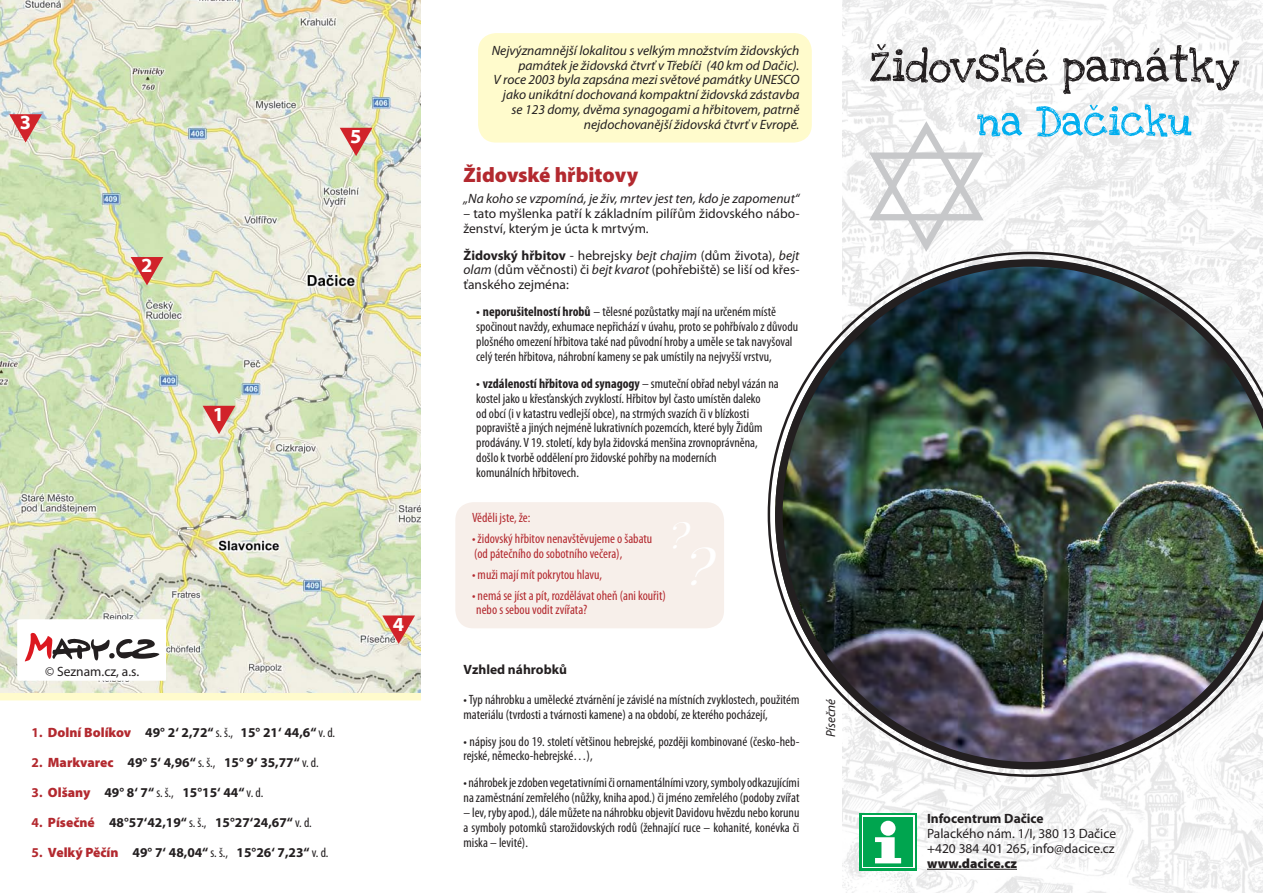
<style>
.page{position:relative;width:1263px;height:893px;background:#fff}
.page>*{position:absolute;margin:0;border:0;box-sizing:border-box;transform-origin:0 0}
.t1{font:30px "Channel Slanted 2";color:#fff}
.t2{font:900 21px "Myriad Pro";color:#b3292f}
.t3{font:700 19.8px "Myriad Web Pro";color:#fff}
.t4{font:condensed 13.5px/14.9px "Myriad Pro";color:#231f20}
.t5{font:italic 13.5px/14.9px "Myriad Pro";color:#231f20;text-align:right}
.t6{font:13.5px/14.9px "Myriad Pro";color:#231f20}
.t7{font:700 13.5px "Myriad Pro";color:#231f20}
.t8{font:condensed 13.5px/14.9px "Myriad Pro";color:#b3292f}
.t9{font:900 13.5px "Myriad Pro";color:#231f20}
.t10{font:italic 13.05px "Myriad Pro";color:#231f20}
.s1{color:#b3292f}
.s2{font-weight:900;color:#b3292f}
.s3{font-weight:400;font-stretch:condensed}
.s4{font-weight:700}
.s5{font-style:italic}
.s6{font-stretch:normal}
</style>
<div class="page">
<img style="left:842px;top:777px;width:421px;height:116px">
<img style="left:842px;top:0;width:421px;height:252px">
<img style="left:0;top:0;width:421px;height:693px">
<div style="left:478px;top:33px;width:334px;height:110px;background:#fffbcc;border-radius:18px"></div>
<svg style="left:768px;top:252px;width:495px;height:525px"></svg>
<img style="left:775px;top:259px;width:488px;height:510px">
<svg style="left:859px;top:813px;width:58px;height:57px"></svg>
<div style="left:862px;top:816px;width:52px;height:52px;background:#fff"></div>
<div style="left:863px;top:817px;width:50px;height:50px;background:#00a54f"></div>
<svg style="left:875px;top:837px;width:26px;height:26px"></svg>
<div style="left:880px;top:821px;width:15px;height:15px;background:#fff;border-radius:50%"></div>
<hr style="left:927px;top:869px;width:90px;height:1px;background:#231f20">
<div style="left:455px;top:502px;width:269px;height:126px;background:#f7efea;border-radius:18px"></div>
<div style="left:18px;top:620px;width:148px;height:61px;background:#fff"></div>
<svg style="left:24px;top:633px;width:136px;height:29px"></svg>
<div style="left:0;top:693px;width:421px;height:7px;background:#fffbcc"></div>
<svg style="left:203px;top:406px;width:32px;height:28px"></svg>
<svg style="left:131px;top:257px;width:32px;height:28px"></svg>
<svg style="left:9px;top:114px;width:33px;height:29px"></svg>
<svg style="left:382px;top:615px;width:33px;height:29px"></svg>
<svg style="left:340px;top:128px;width:32px;height:28px"></svg>
<svg style="left:863px;top:104px;width:328px;height:150px"></svg>
<svg style="left:870px;top:44px;width:369px;height:50px"></svg>
<p class="t3" style="left:20px;top:112px;width:13px">3</p>
<p class="t3" style="left:141px;top:255px;width:13px">2</p>
<p class="t3" style="left:213px;top:403px;width:13px">1</p>
<p class="t3" style="left:350px;top:125px;width:13px">5</p>
<p class="t6" style="left:45px;top:664px;width:96px">© Seznam.cz, a.s.</p>
<p class="t7" style="left:32px;top:724px;width:305px"><span class="s1">1.</span> <span class="s2">Dolní Bolíkov</span> 49° 2‘ 2,72“ <span class="s3">s. š.,</span> 15° 21‘ 44,6“ <span class="s3">v. d.</span></p>
<p class="t7" style="left:32px;top:754px;width:289px"><span class="s1">2.</span> <span class="s2">Markvarec</span> 49° 5‘ 4,96“ <span class="s3">s. š.,</span> 15° 9‘ 35,77“ <span class="s3">v. d.</span></p>
<p class="t7" style="left:32px;top:784px;width:233px"><span class="s1">3.</span> <span class="s2">Olšany</span> 49° 8‘ 7“ <span class="s3">s. š.,</span> 15°15‘ 44“ <span class="s3">v. d.</span></p>
<p class="t7" style="left:32px;top:813px;width:282px"><span class="s1">4.</span> <span class="s2">Písečné</span> 48°57‘42,19“ <span class="s3">s. š.,</span> 15°27‘24,67“ <span class="s3">v. d.</span></p>
<p class="t7" style="left:32px;top:843px;width:298px"><span class="s1">5.</span> <span class="s2">Velký Pěčín</span> 49° 7‘ 48,04“ <span class="s3">s. š.,</span> 15°26‘ 7,23“ <span class="s3">v. d.</span></p>
<p class="t3" style="left:393px;top:613px;width:13px">4</p>
<p class="t5" style="left:492px;top:43px;width:309px">Nejvýznamnější lokalitou s velkým množstvím židovských památek je židovská čtvrť v Třebíči (40 km od Dačic).<br>V roce 2003 byla zapsána mezi světové památky UNESCO jako unikátní dochovaná kompaktní židovská zástavba se 123 domy, dvěma synagogami a hřbitovem, patrně nejdochovanější židovská čtvrť v Evropě.</p>
<p class="t2" style="left:463px;top:163px;width:176px">Židovské hřbitovy</p>
<p class="t5" style="left:463px;top:191px;width:337px">„Na koho se vzpomíná, je živ, mrtev jest ten, kdo je zapomenut“</p>
<p class="t6" style="left:463px;top:206px;width:337px">– tato myšlenka patří k základním pilířům židovského nábo&shy;ženství, kterým je úcta k mrtvým.</p>
<p class="t6" style="left:463px;top:247px;width:337px;text-align:justify"><span class="s4">Židovský hřbitov</span> - hebrejsky <span class="s5">bejt chajim</span> (dům života), <span class="s5">bejt olam</span> (dům věčnosti) či <span class="s5">bejt kvarot</span> (pohřebiště) se liší od křes&shy;ťanského zejména:</p>
<p class="t4" style="left:476px;top:304px;width:323px"><span class="s6">•</span> <span class="s4">neporušitelností hrobů</span> – tělesné pozůstatky mají na určeném místě spočinout navždy, exhumace nepřichází v úvahu, proto se pohřbívalo z důvodu plošného omezení hřbitova také nad původní hroby a uměle se tak navyšoval celý terén hřbitova, náhrobní kameny se pak umístily na nejvyšší vrstvu,</p>
<p class="t4" style="left:476px;top:376px;width:304px"><span class="s6">•</span> <span class="s4">vzdáleností hřbitova od synagogy</span> – smuteční obřad nebyl vázán na kostel jako u křesťanských zvyklostí. Hřbitov byl často umístěn daleko<br>od obcí (i v katastru vedlejší obce), na strmých svazích či v blízkosti popraviště a jiných nejméně lukrativních pozemcích, které byly Židům prodávány. V 19. století, kdy byla židovská menšina zrovnoprávněna, došlo k tvorbě oddělení pro židovské pohřby na moderních<br>komunálních hřbitovech.</p>
<p class="t8" style="left:472px;top:510px;width:60px">Věděli jste, že:</p>
<p class="t8" style="left:472px;top:531px;width:182px">• židovský hřbitov nenavštěvujeme o šabatu (od pátečního do sobotního večera),</p>
<p class="t8" style="left:472px;top:566px;width:132px">• muži mají mít pokrytou hlavu,</p>
<p class="t8" style="left:476px;top:587px;width:191px;text-indent:-4px">• nemá se jíst a pít, rozdělávat oheň (ani kouřit) nebo s sebou vodit zvířata?</p>
<p class="t1" style="left:686px;top:555px;width:22px">?</p>
<p class="t7" style="left:463px;top:660px;width:105px">Vzhled náhrobků</p>
<p class="t4" style="left:463px;top:692px;width:337px">• Typ náhrobku a umělecké ztvárnění je závislé na místních zvyklostech, použitém materiálu (tvrdosti a tvárnosti kamene) a na období, ze kterého pocházejí,</p>
<p class="t4" style="left:463px;top:733px;width:337px">• nápisy jsou do 19. století většinou hebrejské, později kombinované (česko-heb&shy;rejské, německo-hebrejské…),</p>
<p class="t4" style="left:463px;top:775px;width:337px">• náhrobek je zdoben vegetativními či ornamentálními vzory, symboly odkazujícími na zaměstnání zemřelého (nůžky, kniha apod.) či jméno zemřelého (podoby zvířat</p>
<p class="t4" style="left:463px;top:805px;width:337px;text-align:justify">– lev, ryby apod.), dále můžete na náhrobku objevit Davidovu hvězdu nebo korunu a symboly potomků starožidovských rodů (žehnající ruce – kohanité, konévka či miska – levité).</p>
<p class="t10" style="left:823px;top:737px;width:40px;rotate:-90deg">Písečné</p>
<p class="t7" style="left:927px;top:810px;width:118px">Infocentrum Dačice</p>
<p class="t6" style="left:927px;top:826px;width:191px">Palackého nám. 1/I, 380 13 Dačice</p>
<p class="t6" style="left:927px;top:841px;width:189px">+420 384 401 265, info@dacice.cz</p>
<p class="t9" style="left:927px;top:856px;width:91px">www.dacice.cz</p>
</div>
